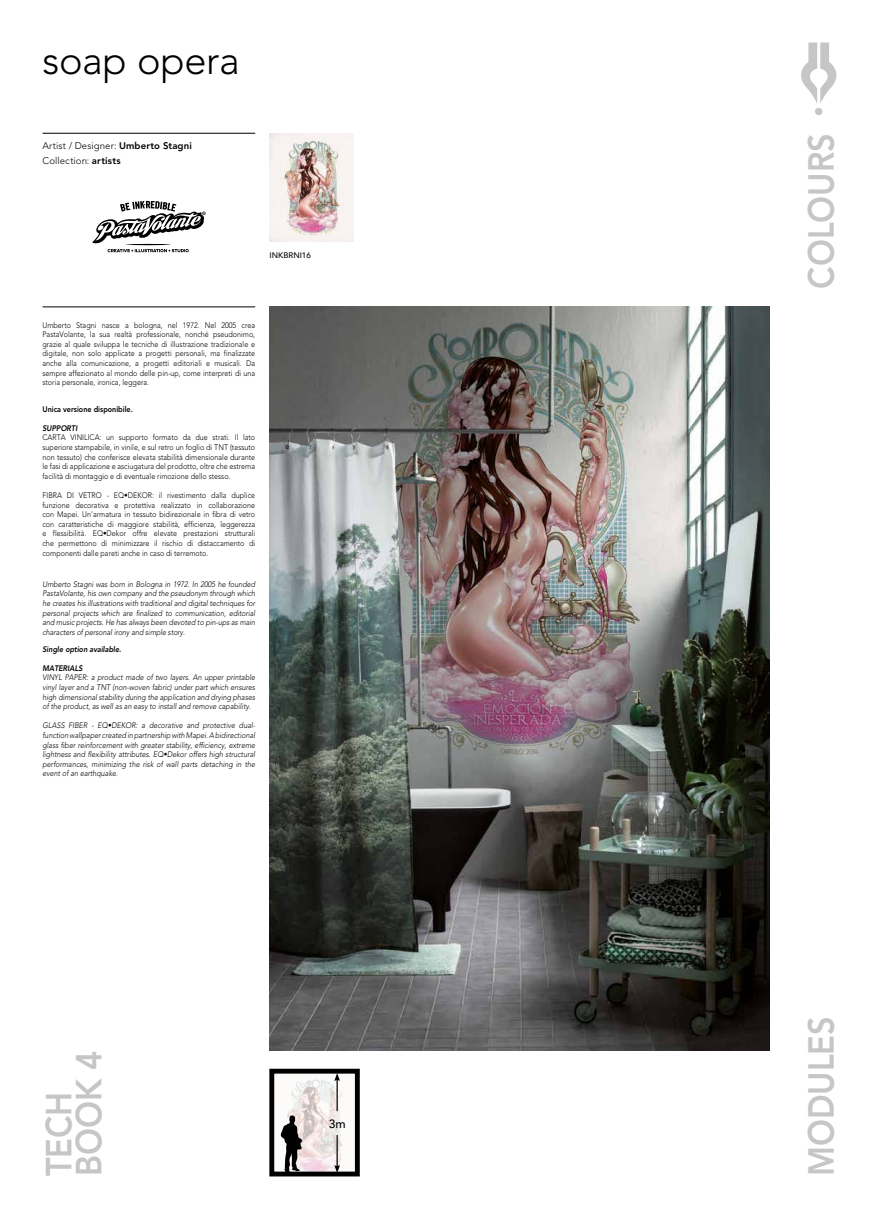
<style>
.page{position:relative;width:879px;height:1219px;background:#fff}
.page>*{position:absolute;margin:0;border:0;box-sizing:border-box;transform-origin:0 0}
.t1{font:300 39.7px "Avenir";letter-spacing:-.01em;color:#000}
.t2{font:800 36px/30px "Avenir";color:#c6c6c6;scale:.9 1}
.t3{font:500 12px "Avenir";color:#000}
.t4{font:300 9.6px/14.4px "Avenir";letter-spacing:.01em;color:#000}
.t5{font:300 8px/9.6px "Avenir";color:#000;text-align:justify;scale:.9 1}
.t6{font:italic 300 8px/9.6px "Avenir";color:#000;text-align:justify;scale:.9 1}
.t7{font:italic 800 8px "Avenir";color:#000;scale:.9 1}
.t8{font:800 8px "Avenir";color:#000;scale:.9 1}
.t9{font:500 8px "Avenir";color:#000}
.s1{font-weight:800}
</style>
<div class="page">
<svg style="left:801px;top:43px;width:36px;height:61px"></svg>
<div style="left:815px;top:108px;width:7px;height:7px;background:#c6c6c6;border-radius:50%"></div>
<hr style="left:43px;top:307px;width:212px;height:1px;background:#000">
<hr style="left:43px;top:133px;width:212px;height:1px;background:#000">
<img style="left:280px;top:1079px;width:63px;height:91px">
<div style="left:269px;top:1069px;width:91px;height:107px;border:5px solid #000"></div>
<img style="left:269px;top:133px;width:84px;height:108px">
<img style="left:269px;top:307px;width:500px;height:743px">
<svg style="left:281px;top:1115px;width:21px;height:59px"></svg>
<hr style="left:336px;top:1079px;width:2px;height:32px;background:#000">
<svg style="left:334px;top:1073px;width:6px;height:8px"></svg>
<hr style="left:336px;top:1135px;width:2px;height:32px;background:#000">
<svg style="left:334px;top:1165px;width:6px;height:8px"></svg>
<svg style="left:92px;top:201px;width:114px;height:51px"></svg>
<h1 class="t1" style="left:43px;top:37px;width:199px">soap opera</h1>
<p class="t4" style="left:43px;top:139px;width:151px">Artist / Designer: <span class="s1">Umberto Stagni<br></span>Collection: <span class="s1">artists</span></p>
<p class="t9" style="left:270px;top:248px;width:43px">INKBRNI16</p>
<p class="t5" style="left:43px;top:320px;width:238px">Umberto Stagni nasce a bologna, nel 1972. Nel 2005 crea PastaVolante, la sua realtà professionale, nonché pseudonimo, grazie al quale sviluppa le tecniche di illustrazione tradizionale e digitale, non solo applicate a progetti personali, ma finalizzate anche alla comunicazione, a progetti editoriali e musicali. Da sempre affezionato al mondo delle pin-up, come interpreti di una storia personale, ironica, leggera.</p>
<p class="t8" style="left:43px;top:404px;width:102px">Unica versione disponibile.</p>
<p class="t7" style="left:43px;top:423px;width:40px">SUPPORTI</p>
<p class="t5" style="left:43px;top:433px;width:238px">CARTA VINILICA: un supporto formato da due strati. Il lato superiore stampabile, in vinile, e sul retro un foglio di TNT (tessuto non tessuto) che conferisce elevata stabilità dimensionale durante le fasi di applicazione e asciugatura del prodotto, oltre che estrema facilità di montaggio e di eventuale rimozione dello stesso.</p>
<p class="t5" style="left:43px;top:490px;width:238px">FIBRA DI VETRO - EQ•DEKOR: il rivestimento dalla duplice funzione decorativa e protettiva realizzato in collaborazione con Mapei. Un’armatura in tessuto bidirezionale in fibra di vetro con caratteristiche di maggiore stabilità, efficienza, leggerezza e flessibilità. EQ•Dekor offre elevate prestazioni strutturali che permettono di minimizzare il rischio di distaccamento di componenti dalle pareti anche in caso di terremoto.</p>
<p class="t6" style="left:43px;top:579px;width:238px">Umberto Stagni was born in Bologna in 1972. In 2005 he founded PastaVolante, his own company and the pseudonym through which he creates his illustrations with traditional and digital techniques for personal projects which are finalized to communication, editorial and music projects. He has always been devoted to pin-ups as main characters of personal irony and simple story.</p>
<p class="t7" style="left:43px;top:644px;width:89px">Single option available.</p>
<p class="t7" style="left:43px;top:663px;width:46px">MATERIALS</p>
<p class="t6" style="left:43px;top:673px;width:238px">VINYL PAPER: a product made of two layers. An upper printable vinyl layer and a TNT (non-woven fabric) under part which ensures high dimensional stability during the application and drying phases of the product, as well as an easy to install and remove capability.</p>
<p class="t6" style="left:43px;top:721px;width:238px">GLASS FIBER - EQ•DEKOR: a decorative and protective dual&shy;function wallpaper created in partnership with Mapei. A bidirectional glass fiber reinforcement with greater stability, efficiency, extreme lightness and flexibility attributes. EQ•Dekor offers high structural performances, minimizing the risk of wall parts detaching in the event of an earthquake.</p>
<h2 class="t2" style="left:44px;top:1176px;width:141px;rotate:-90deg">TECH<br>BOOK 4</h2>
<h3 class="t3" style="left:329px;top:1113px;width:18px">3m</h3>
<h2 class="t2" style="left:806px;top:289px;width:174px;rotate:-90deg">COLOURS</h2>
<h2 class="t2" style="left:806px;top:1176px;width:179px;rotate:-90deg">MODULES</h2>
</div>
